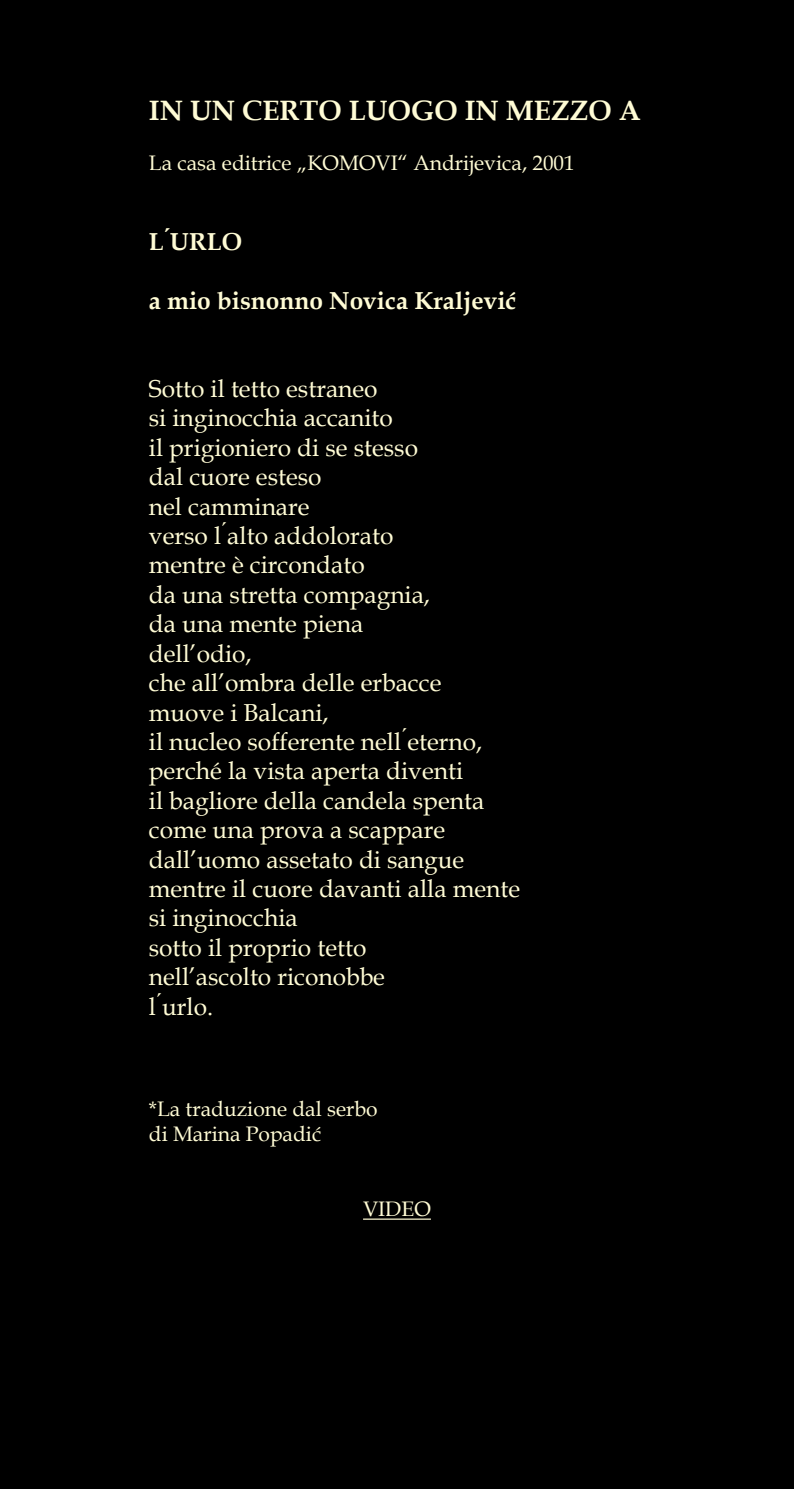
<style>
.page{position:relative;width:794px;height:1489px;background:#fff}
.page>*{position:absolute;margin:0;border:0;box-sizing:border-box;transform-origin:0 0}
.t1{font:700 28px "Book Antiqua";color:#fffcd5}
.t2{font:24.5px/29.4px "Book Antiqua";color:#fffcd5}
.t3{font:700 24.5px "Book Antiqua";color:#fffcd5}
.t4{font:21px/25.2px "Book Antiqua";color:#fffcd5}
.s1{font-family:"Times New Roman"}
</style>
<div class="page">
<div style="left:0;top:0;width:793px;height:1488px;background:#000"></div>
<hr style="left:792px;top:0;width:2px;height:1488px;background:#000">
<hr style="left:363px;top:1218px;width:68px;height:1px;background:#fffcd5">
<p class="t1" style="left:149px;top:91px;width:493px">IN UN CERTO LUOGO IN MEZZO A</p>
<p class="t4" style="left:149px;top:150px;width:427px">La casa editrice „KOMOVI“ Andrijevica, 2001</p>
<p class="t3" style="left:149px;top:225px;width:95px">L <span class="s1">́</span>URLO</p>
<p class="t3" style="left:149px;top:284px;width:369px">a mio bisnonno Novica Kraljević</p>
<p class="t2" style="left:149px;top:373px;width:373px">Sotto il tetto estraneo<br>si inginocchia accanito<br>il prigioniero di se stesso<br>dal cuore esteso<br>nel camminare<br>verso l <span class="s1">́</span>alto addolorato<br>mentre è circondato<br>da una stretta compagnia,<br>da una mente piena<br>dell’odio,<br>che all’ombra delle erbacce muove i Balcani,<br>il nucleo sofferente nell <span class="s1">́</span>eterno, perché la vista aperta diventi<br>il bagliore della candela spenta come una prova a scappare dall’uomo assetato di sangue mentre il cuore davanti alla mente si inginocchia<br>sotto il proprio tetto<br>nell’ascolto riconobbe<br>l <span class="s1">́</span>urlo.</p>
<p class="t4" style="left:149px;top:1095px;width:230px">*La traduzione dal serbo di Marina Popadić</p>
<p class="t4" style="left:363px;top:1196px;width:69px">VIDEO</p>
</div>
